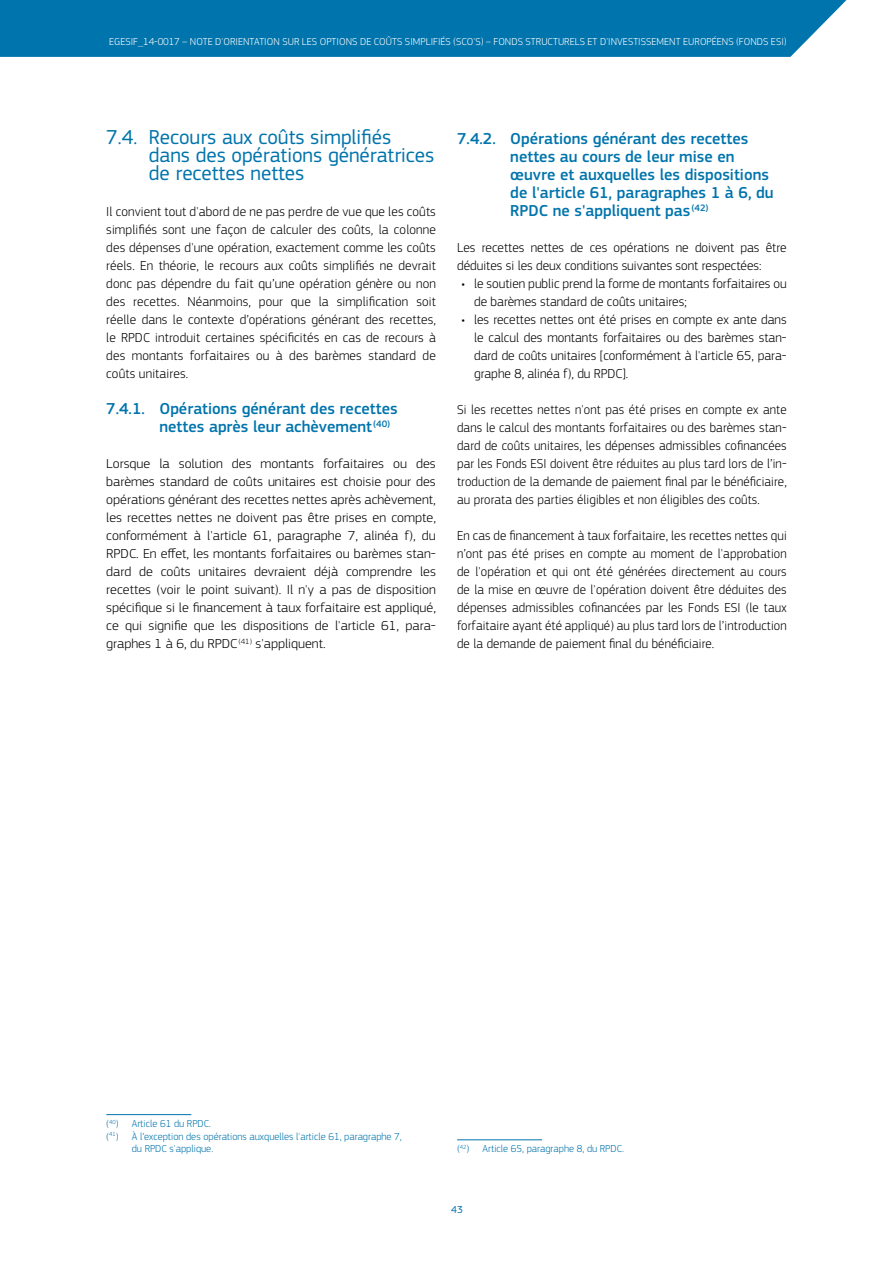
<style>
.page{position:relative;width:893px;height:1263px;background:#fff}
.page>*{position:absolute;margin:0;border:0;box-sizing:border-box;transform-origin:0 0}
.t1{font:21px/18px "EC Square Sans Pro";color:#0074ac}
.t2{font:500 16.5px/18px "EC Square Sans Pro";color:#0074ac}
.t3{font:300 13.5px/18px "EC Square Sans Pro";color:#000;text-align:justify}
.t4{font:300 13.5px/18px "EC Square Sans Pro";color:#000;text-align:justify;scale:1.05 1}
.t5{font:300 10.5px "EC Square Sans Pro";color:#0074ac}
.t6{font:300 10.5px "EC Square Sans Pro";letter-spacing:.005em;color:#fff}
.t7{font:10.5px "EC Square Sans Pro";color:#0074ac}
</style>
<div class="page">
<div style="left:0;top:0;width:847px;height:57px;background:#0074ac"></div>
<hr style="left:106px;top:1114px;width:85px;height:1px;background:#0074ac">
<hr style="left:457px;top:1139px;width:85px;height:1px;background:#0074ac">
<p class="t6" style="left:109px;top:35px;width:679px">EGESIF_14-0017 – NOTE D'ORIENTATION SUR LES OPTIONS DE COÛTS SIMPLIFIÉS (SCO'S) – FONDS STRUCTURELS ET D'INVESTISSEMENT EUROPÉENS (FONDS ESI)</p>
<h1 class="t1" style="left:149px;top:128px;width:287px;text-indent:-43px">7.4. Recours aux coûts simplifiés dans des opérations génératrices de recettes nettes</h1>
<p class="t3" style="left:106px;top:202px;width:331px">Il convient tout d'abord de ne pas perdre de vue que les coûts simplifiés sont une façon de calculer des coûts, la colonne des dépenses d'une opération, exactement comme les coûts réels. En théorie, le recours aux coûts simplifiés ne devrait donc pas dépendre du fait qu’une opération génère ou non des recettes. Néanmoins, pour que la simplification soit réelle dans le contexte d’opérations générant des recettes, le RPDC introduit certaines spécificités en cas de recours à des montants forfaitaires ou à des barèmes standard de coûts unitaires.</p>
<p class="t2" style="left:159px;top:400px;width:240px;text-indent:-53px">7.4.1. Opérations générant des recettes nettes après leur achèvement<sup>(40)</sup></p>
<p class="t4" style="left:106px;top:454px;width:315px">Lorsque la solution des montants forfaitaires ou des barèmes standard de coûts unitaires est choisie pour des opérations générant des recettes nettes après achèvement, les recettes nettes ne doivent pas être prises en compte, conformément à l'article 61, paragraphe 7, alinéa f), du RPDC. En effet, les montants forfaitaires ou barèmes stan&shy;dard de coûts unitaires devraient déjà comprendre les recettes (voir le point suivant). Il n'y a pas de disposition spécifique si le financement à taux forfaitaire est appliqué, ce qui signifie que les dispositions de l'article 61, para&shy;graphes 1 à 6, du RPDC<sup>(41)</sup> s'appliquent.</p>
<p class="t2" style="left:510px;top:130px;width:265px;text-indent:-53px">7.4.2. Opérations générant des recettes nettes au cours de leur mise en œuvre et auxquelles les dispositions de l'article 61, paragraphes 1 à 6, du RPDC ne s'appliquent pas<sup>(42)</sup></p>
<p class="t3" style="left:457px;top:238px;width:331px">Les recettes nettes de ces opérations ne doivent pas être déduites si les deux conditions suivantes sont respectées:</p>
<p class="t3" style="left:474px;top:274px;width:314px;text-indent:-13px">• le soutien public prend la forme de montants forfaitaires ou de barèmes standard de coûts unitaires;</p>
<p class="t3" style="left:474px;top:310px;width:314px;text-indent:-13px">• les recettes nettes ont été prises en compte ex ante dans le calcul des montants forfaitaires ou des barèmes stan&shy;dard de coûts unitaires [conformément à l'article 65, para&shy;graphe 8, alinéa f), du RPDC].</p>
<p class="t3" style="left:457px;top:400px;width:331px">Si les recettes nettes n'ont pas été prises en compte ex ante dans le calcul des montants forfaitaires ou des barèmes stan&shy;dard de coûts unitaires, les dépenses admissibles cofinancées par les Fonds ESI doivent être réduites au plus tard lors de l’in&shy;troduction de la demande de paiement final par le bénéficiaire, au prorata des parties éligibles et non éligibles des coûts.</p>
<p class="t3" style="left:457px;top:526px;width:331px">En cas de financement à taux forfaitaire, les recettes nettes qui n’ont pas été prises en compte au moment de l'approbation de l'opération et qui ont été générées directement au cours de la mise en œuvre de l'opération doivent être déduites des dépenses admissibles cofinancées par les Fonds ESI (le taux forfaitaire ayant été appliqué) au plus tard lors de l’introduction de la demande de paiement final du bénéficiaire.</p>
<p class="t5" style="left:106px;top:1117px;width:106px">(<sup>40</sup>) Article 61 du RPDC.</p>
<p class="t5" style="left:106px;top:1130px;width:297px">(<sup>41</sup>) À l’exception des opérations auxquelles l'article 61, paragraphe 7,</p>
<p class="t5" style="left:132px;top:1143px;width:83px">du RPDC s'applique.</p>
<p class="t5" style="left:457px;top:1143px;width:168px">(<sup>42</sup>) Article 65, paragraphe 8, du RPDC.</p>
<p class="t7" style="left:451px;top:1203px;width:13px">43</p>
</div>
